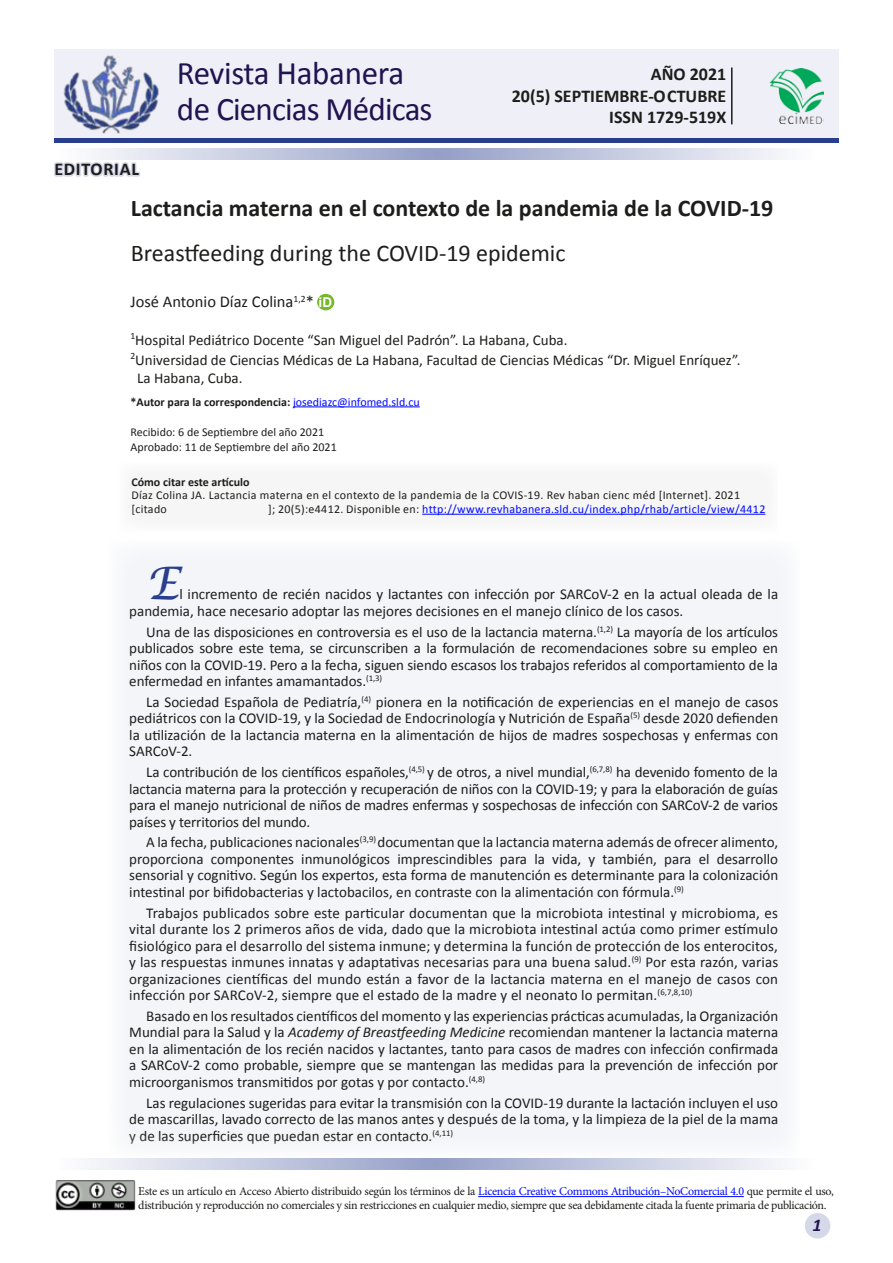
<style>
.page{position:relative;width:893px;height:1263px;background:#fff}
.page>*{position:absolute;margin:0;border:0;box-sizing:border-box;transform-origin:0 0}
.t1{font:italic 45px "Lucida Calligraphy";color:#293e8f}
.t2{font:33px "Calibri";letter-spacing:-.025em;color:#201350}
.t3{font:700 24px "Calibri";color:#1d1d1b}
.t4{font:24px "Calibri";color:#1d1d1b}
.Titulo_Español{font:700 18px/21.6px "Calibri";color:#1d1d1b;text-align:right}
.Titulo_Español-2{font:700 18px "Calibri";letter-spacing:.04em;color:#1d1d1b}
.t5{font:italic 700 18px "Calibri";color:#201350}
.t6{font:16.5px "Calibri";color:#1d1d1b}
.t7{font:15px/16.5px "Calibri";color:#1d1d1b;text-align:justify}
.t8{font:700 13.5px "Arial";color:#fff}
.t9{font:12px/13.5px "Minion Pro";letter-spacing:-.025em;color:#1d1d1b}
.t10{font:12px/13.5px "Calibri";letter-spacing:.02em;color:#1d1d1b}
.t11{font:12px "Calibri";letter-spacing:.025em;color:#0009ff}
.t12{font:700 12px "Calibri";color:#1d1d1b}
.t13{font:12px "Calibri";color:#1d1d1b}
.s1{font-weight:400;color:#0009ff}
.s2{color:#1d1d1b}
.s3{font-style:italic}
.s4{color:#0009ff}
</style>
<div class="page">
<div style="left:805px;top:1213px;width:25px;height:25px;background:#d4d8e9;border-radius:50%"></div>
<hr style="left:293px;top:406px;width:127px;height:1px;background:#0009ff">
<div style="left:54px;top:49px;width:785px;height:89px;background:#efeff7"></div>
<svg style="left:54px;top:148px;width:88px;height:29px"></svg>
<img style="left:63px;top:55px;width:96px;height:79px">
<hr style="left:731px;top:68px;width:1px;height:56px;background:#1d1d1b">
<img style="left:770px;top:68px;width:53px;height:56px">
<hr style="left:54px;top:138px;width:785px;height:4px;background:#293e8f">
<div style="left:119px;top:462px;width:659px;height:71px;background:#f6f6f6"></div>
<hr style="left:422px;top:514px;width:343px;height:1px;background:#0009ff">
<hr style="left:478px;top:1196px;width:266px;height:1px;background:#0009ff">
<img style="left:55px;top:1180px;width:80px;height:30px">
<div style="left:317px;top:294px;width:17px;height:16px;background:#77b72a;border-radius:50%"></div>
<svg style="left:54px;top:149px;width:730px;height:11px;background:#c7cce1"></svg>
<div style="left:108px;top:540px;width:691px;height:618px;background:#f4f5f9"></div>
<svg style="left:90px;top:1158px;width:692px;height:11px;background:#c4cae0"></svg>
<p class="Titulo_Español-2" style="left:54px;top:158px;width:86px">EDITORIAL</p>
<p class="t2" style="left:177px;top:52px;width:229px">Revista Habanera</p>
<p class="t2" style="left:177px;top:88px;width:257px">de Ciencias Médicas</p>
<p class="Titulo_Español" style="left:512px;top:63px;width:216px">AÑO 2021<br>20(5) SEPTIEMBRE-OCTUBRE<br>ISSN 1729-519X</p>
<p class="t3" style="left:131px;top:193px;width:644px">Lactancia materna en el contexto de la pandemia de la COVID-19</p>
<p class="t4" style="left:131px;top:238px;width:436px">Breastfeeding during the COVID-19 epidemic</p>
<p class="t6" style="left:130px;top:291px;width:185px">José Antonio Díaz Colina<sup>1,2</sup>*</p>
<p class="t7" style="left:130px;top:332px;width:439px"><sup>1</sup>Hospital Pediátrico Docente “San Miguel del Padrón”. La Habana, Cuba.</p>
<p class="t7" style="left:130px;top:351px;width:612px"><sup>2</sup>Universidad de Ciencias Médicas de La Habana, Facultad de Ciencias Médicas “Dr. Miguel Enríquez”.</p>
<p class="t7" style="left:137px;top:369px;width:107px">La Habana, Cuba.</p>
<p class="t12" style="left:130px;top:394px;width:291px">*Autor para la correspondencia: <span class="s1">josediazc@infomed.sld.cu</span></p>
<p class="t8" style="left:319px;top:293px;width:15px">iD</p>
<p class="t13" style="left:131px;top:425px;width:195px">Recibido: 6 de Septiembre del año 2021</p>
<p class="t13" style="left:131px;top:439px;width:208px">Aprobado: 11 de Septiembre del año 2021</p>
<p class="t12" style="left:131px;top:474px;width:120px">Cómo citar este artículo</p>
<p class="t10" style="left:131px;top:489px;width:610px">Díaz Colina JA. Lactancia materna en el contexto de la pandemia de la COVIS-19. Rev haban cienc méd [Internet]. 2021 [citado</p>
<p class="t11" style="left:268px;top:501px;width:499px"><span class="s2">]; 20(5):e4412. Disponible en:</span> http://www.revhabanera.sld.cu/index.php/rhab/article/view/4412</p>
<h1 class="t1" style="left:146px;top:556px;width:35px">E</h1>
<p class="t7" style="left:129px;top:586px;width:650px;text-indent:50px">l incremento de recién nacidos y lactantes con infección por SARCoV-2 en la actual oleada de la pandemia, hace necesario adoptar las mejores decisiones en el manejo clínico de los casos.</p>
<p class="t7" style="left:129px;top:623px;width:650px;text-indent:17px">Una de las disposiciones en controversia es el uso de la lactancia materna.<sup>(1,2)</sup> La mayoría de los artículos publicados sobre este tema, se circunscriben a la formulación de recomendaciones sobre su empleo en niños con la COVID-19. Pero a la fecha, siguen siendo escasos los trabajos referidos al comportamiento de la enfermedad en infantes amamantados.<sup>(1,3)</sup></p>
<p class="t7" style="left:129px;top:694px;width:650px;text-indent:17px">La Sociedad Española de Pediatría,<sup>(4)</sup> pionera en la notificación de experiencias en el manejo de casos pediátricos con la COVID-19, y la Sociedad de Endocrinología y Nutrición de España<sup>(5)</sup> desde 2020 defienden la utilización de la lactancia materna en la alimentación de hijos de madres sospechosas y enfermas con SARCoV-2.</p>
<p class="t7" style="left:129px;top:764px;width:650px;text-indent:17px">La contribución de los científicos españoles,<sup>(4,5)</sup> y de otros, a nivel mundial,<sup>(6,7,8)</sup> ha devenido fomento de la lactancia materna para la protección y recuperación de niños con la COVID-19; y para la elaboración de guías para el manejo nutricional de niños de madres enfermas y sospechosas de infección con SARCoV-2 de varios países y territorios del mundo.</p>
<p class="t7" style="left:129px;top:834px;width:650px;text-indent:17px">A la fecha, publicaciones nacionales<sup>(3,9)</sup> documentan que la lactancia materna además de ofrecer alimento, proporciona componentes inmunológicos imprescindibles para la vida, y también, para el desarrollo sensorial y cognitivo. Según los expertos, esta forma de manutención es determinante para la colonización intestinal por bifidobacterias y lactobacilos, en contraste con la alimentación con fórmula.<sup>(9)</sup></p>
<p class="t7" style="left:129px;top:904px;width:650px;text-indent:17px">Trabajos publicados sobre este particular documentan que la microbiota intestinal y microbioma, es vital durante los 2 primeros años de vida, dado que la microbiota intestinal actúa como primer estímulo fisiológico para el desarrollo del sistema inmune; y determina la función de protección de los enterocitos, y las respuestas inmunes innatas y adaptativas necesarias para una buena salud.<sup>(9)</sup> Por esta razón, varias organizaciones científicas del mundo están a favor de la lactancia materna en el manejo de casos con infección por SARCoV-2, siempre que el estado de la madre y el neonato lo permitan.<sup>(6,7,8,10)</sup></p>
<p class="t7" style="left:129px;top:1008px;width:650px;text-indent:17px">Basado en los resultados científicos del momento y las experiencias prácticas acumuladas, la Organización Mundial para la Salud y la <span class="s3">Academy of Breastfeeding Medicine</span> recomiendan mantener la lactancia materna en la alimentación de los recién nacidos y lactantes, tanto para casos de madres con infección confirmada a SARCoV-2 como probable, siempre que se mantengan las medidas para la prevención de infección por microorganismos transmitidos por gotas y por contacto.<sup>(4,8)</sup></p>
<p class="t7" style="left:129px;top:1094px;width:650px;text-indent:17px">Las regulaciones sugeridas para evitar la transmisión con la COVID-19 durante la lactación incluyen el uso de mascarillas, lavado correcto de las manos antes y después de la toma, y la limpieza de la piel de la mama y de las superficies que puedan estar en contacto.<sup>(4,11)</sup></p>
<p class="t9" style="left:138px;top:1185px;width:697px">Este es un artículo en Acceso Abierto distribuido según los términos de la <span class="s4">Licencia Creative Commons Atribución–NoComercial 4.0</span> que permite el uso, distribución y reproducción no comerciales y sin restricciones en cualquier medio, siempre que sea debidamente citada la fuente primaria de publicación.</p>
<p class="t5" style="left:812px;top:1213px;width:11px">1</p>
</div>
